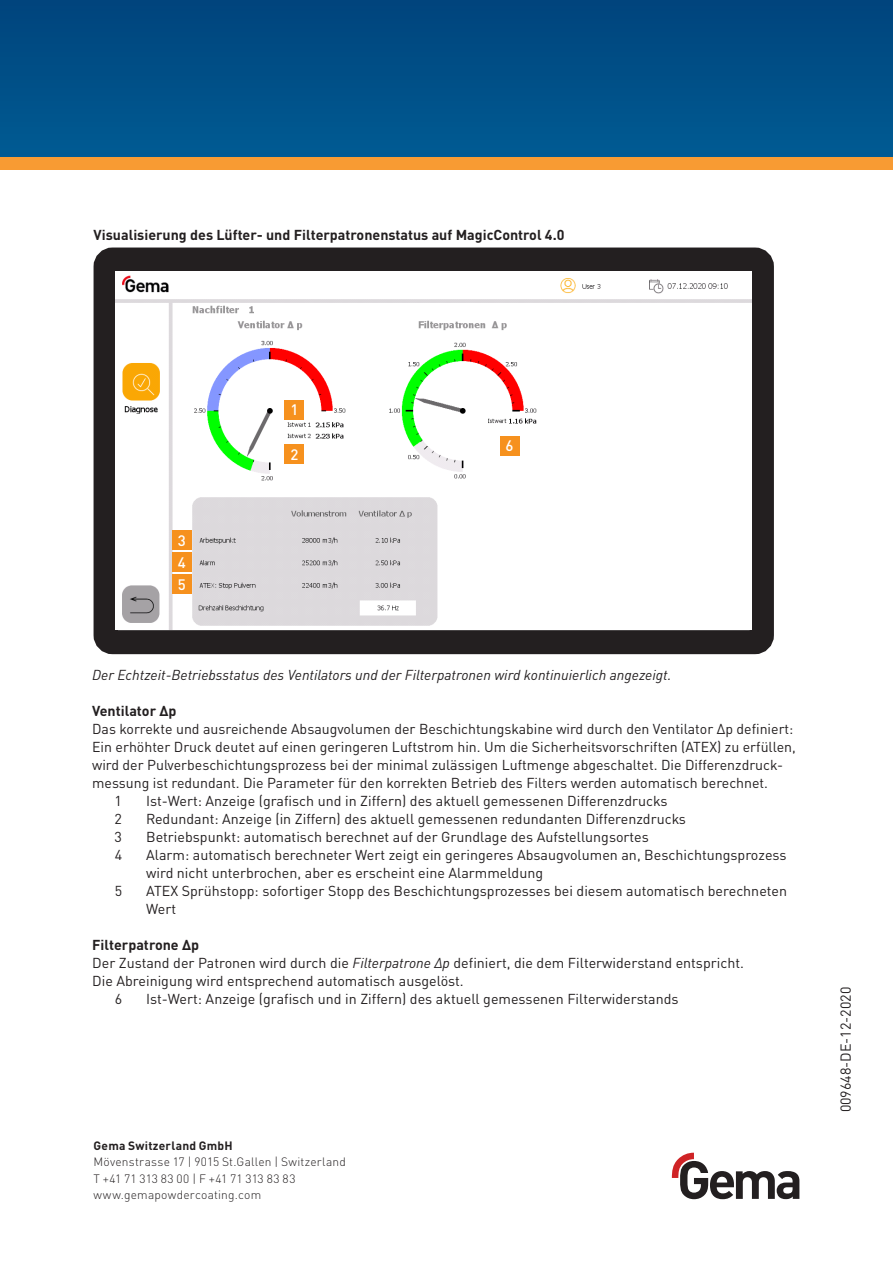
<style>
.page{position:relative;width:893px;height:1263px;background:#fff}
.page>*{position:absolute;margin:0;border:0;box-sizing:border-box;transform-origin:0 0}
.t1{font:500 15px/21.9px "DIN Pro";color:#fff;text-align:justify}
.t2{font:14.25px/18px "DIN Pro";color:#231f20}
.t3{font:700 14.25px "DIN Pro";color:#231f20}
.t4{font:italic 14.25px "DIN Pro";color:#231f20}
.t5{font:300 12px/16.5px "DIN Pro";letter-spacing:.015em;color:#231f20}
.t6{font:700 12px "DIN Pro";letter-spacing:.02em;color:#231f20}
.s1{font-style:italic}
</style>
<div class="page">
<div style="left:0;top:0;width:893px;height:157px;background:#004f87"></div>
<div style="left:0;top:157px;width:893px;height:13px;background:#f89b33"></div>
<svg style="left:672px;top:1153px;width:127px;height:46px"></svg>
<div style="left:94px;top:248px;width:680px;height:406px;border:24px solid #231f20;border-radius:7px"></div>
<img style="left:116px;top:272px;width:636px;height:357px">
<div style="left:285px;top:400px;width:19px;height:19px;background:#f6911e"></div>
<div style="left:285px;top:444px;width:19px;height:20px;background:#f6911e"></div>
<div style="left:172px;top:531px;width:19px;height:19px;background:#f6911e"></div>
<div style="left:172px;top:552px;width:19px;height:20px;background:#f6911e"></div>
<div style="left:172px;top:574px;width:19px;height:19px;background:#f6911e"></div>
<div style="left:500px;top:436px;width:19px;height:19px;background:#f6911e"></div>
<p class="t3" style="left:94px;top:223px;width:472px">Visualisierung des Lüfter- und Filterpatronenstatus auf MagicControl 4.0</p>
<p class="t1" style="left:178px;top:528px;width:9px">3<br>4<br>5</p>
<p class="t1" style="left:290px;top:397px;width:9px">1</p>
<p class="t1" style="left:290px;top:442px;width:9px">2</p>
<p class="t1" style="left:506px;top:433px;width:9px">6</p>
<p class="t4" style="left:92px;top:664px;width:581px">Der Echtzeit-Betriebsstatus des Ventilators und der Filterpatronen wird kontinuierlich angezeigt.</p>
<p class="t3" style="left:92px;top:699px;width:86px">Ventilator Δp</p>
<p class="t2" style="left:92px;top:718px;width:703px">Das korrekte und ausreichende Absaugvolumen der Beschichtungskabine wird durch den Ventilator Δp definiert:</p>
<p class="t2" style="left:92px;top:736px;width:705px">Ein erhöhter Druck deutet auf einen geringeren Luftstrom hin. Um die Sicherheitsvorschriften (ATEX) zu erfüllen,</p>
<p class="t2" style="left:92px;top:754px;width:692px">wird der Pulverbeschichtungsprozess bei der minimal zulässigen Luftmenge abgeschaltet. Die Differenzdruck-</p>
<p class="t2" style="left:92px;top:772px;width:677px">messung ist redundant. Die Parameter für den korrekten Betrieb des Filters werden automatisch berechnet.</p>
<p class="t2" style="left:115px;top:790px;width:9px">1</p>
<p class="t2" style="left:146px;top:790px;width:523px">Ist-Wert: Anzeige (grafisch und in Ziffern) des aktuell gemessenen Differenzdrucks</p>
<p class="t2" style="left:115px;top:808px;width:9px">2</p>
<p class="t2" style="left:146px;top:808px;width:541px">Redundant: Anzeige (in Ziffern) des aktuell gemessenen redundanten Differenzdrucks</p>
<p class="t2" style="left:115px;top:826px;width:9px">3</p>
<p class="t2" style="left:146px;top:826px;width:504px">Betriebspunkt: automatisch berechnet auf der Grundlage des Aufstellungsortes</p>
<p class="t2" style="left:115px;top:844px;width:9px">4</p>
<p class="t2" style="left:146px;top:844px;width:642px">Alarm: automatisch berechneter Wert zeigt ein geringeres Absaugvolumen an, Beschichtungsprozess wird nicht unterbrochen, aber es erscheint eine Alarmmeldung</p>
<p class="t2" style="left:115px;top:880px;width:9px">5</p>
<p class="t2" style="left:146px;top:880px;width:642px">ATEX Sprühstopp: sofortiger Stopp des Beschichtungsprozesses bei diesem automatisch berechneten<br>Wert</p>
<p class="t3" style="left:92px;top:933px;width:108px">Filterpatrone Δp</p>
<p class="t2" style="left:92px;top:952px;width:653px">Der Zustand der Patronen wird durch die <span class="s1">Filterpatrone Δp</span> definiert, die dem Filterwiderstand entspricht.</p>
<p class="t2" style="left:92px;top:970px;width:373px">Die Abreinigung wird entsprechend automatisch ausgelöst.</p>
<p class="t2" style="left:115px;top:988px;width:9px">6</p>
<p class="t2" style="left:146px;top:988px;width:534px">Ist-Wert: Anzeige (grafisch und in Ziffern) des aktuell gemessenen Filterwiderstands</p>
<p class="t6" style="left:94px;top:1135px;width:141px">Gema Switzerland GmbH</p>
<p class="t5" style="left:94px;top:1152px;width:254px">Mövenstrasse 17 | 9015 St.Gallen | Switzerland<br>T +41 71 313 83 00 | F +41 71 313 83 83 www.gemapowdercoating.com</p>
<p class="t2" style="left:835px;top:1112px;width:127px;rotate:-90deg">009648-DE-12-2020</p>
</div>
